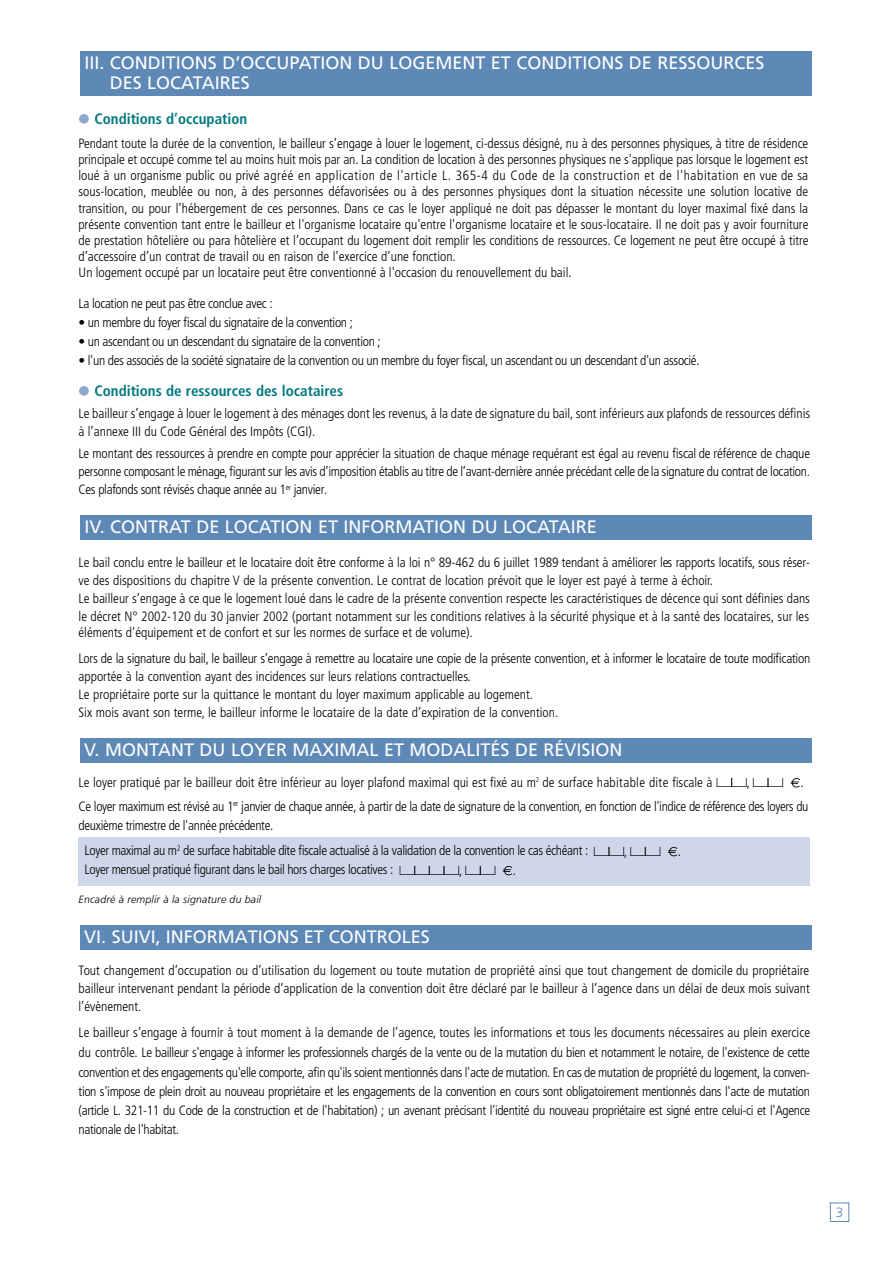
<style>
.page{position:relative;width:893px;height:1263px;background:#fff}
.page>*{position:absolute;margin:0;border:0;box-sizing:border-box;transform-origin:0 0}
.t1{font:18px/19.5px "Frutiger LT Std";color:#fff}
.t2{font:700 condensed 15px "Frutiger LT Std";color:#007981}
.t3{font:300 condensed 13.5px/18px "Frutiger LT Std";letter-spacing:-.005em;color:#000}
.t4{font:300 condensed 13.5px/19.2px "Frutiger LT Std";letter-spacing:-.025em;color:#000}
.t5{font:13.5px "Peignes TYPO";letter-spacing:-.05em;color:#000}
.t6{font:300 13.5px "Frutiger LT Std";color:#5e88b5}
.t7{font:italic 300 10.5px "Frutiger LT Std";letter-spacing:.02em;color:#000}
.s1{font-family:"Peignes TYPO";font-weight:400;font-stretch:normal}
.s2{font-family:"Frutiger LT Std";font-weight:300;font-stretch:condensed}
</style>
<div class="page">
<div style="left:79px;top:838px;width:731px;height:48px;background:#ced7e9"></div>
<div style="left:830px;top:1202px;width:19px;height:20px;border:1px solid #5e88b5"></div>
<div style="left:80px;top:52px;width:731px;height:44px;background:#5e88b5"></div>
<div style="left:80px;top:515px;width:731px;height:24px;background:#5e88b5"></div>
<div style="left:80px;top:738px;width:731px;height:24px;background:#5e88b5"></div>
<svg style="left:790px;top:778px;width:10px;height:9px"></svg>
<div style="left:80px;top:925px;width:731px;height:24px;background:#5e88b5"></div>
<svg style="left:79px;top:114px;width:10px;height:10px"></svg>
<svg style="left:79px;top:386px;width:10px;height:10px"></svg>
<svg style="left:668px;top:847px;width:9px;height:9px"></svg>
<svg style="left:503px;top:866px;width:9px;height:9px"></svg>
<h1 class="t1" style="left:110px;top:53px;width:656px;text-indent:-25px">III. CONDITIONS D’OCCUPATION DU LOGEMENT ET CONDITIONS DE RESSOURCES<br>DES LOCATAIRES</h1>
<p class="t2" style="left:95px;top:109px;width:154px">Conditions d’occupation</p>
<p class="t3" style="left:78px;top:135px;width:731px;line-height:16.2px">Pendant toute la durée de la convention, le bailleur s’engage à louer le logement, ci-dessus désigné, nu à des personnes physiques, à titre de résidence principale et occupé comme tel au moins huit mois par an. La condition de location à des personnes physiques ne s'applique pas lorsque le logement est loué à un organisme public ou privé agréé en application de l'article L. 365-4 du Code de la construction et de l'habitation en vue de sa sous-location, meublée ou non, à des personnes défavorisées ou à des personnes physiques dont la situation nécessite une solution locative de transition, ou pour l’hébergement de ces personnes. Dans ce cas le loyer appliqué ne doit pas dépasser le montant du loyer maximal fixé dans la présente convention tant entre le bailleur et l'organisme locataire qu'entre l'organisme locataire et le sous-locataire. Il ne doit pas y avoir fourniture de prestation hôtelière ou para hôtelière et l’occupant du logement doit remplir les conditions de ressources. Ce logement ne peut être occupé à titre d’accessoire d’un contrat de travail ou en raison de l’exercice d’une fonction.<br>Un logement occupé par un locataire peut être conventionné à l'occasion du renouvellement du bail.</p>
<p class="t4" style="left:79px;top:294px;width:195px">La location ne peut pas être conclue avec :</p>
<p class="t4" style="left:79px;top:313px;width:276px">• un membre du foyer fiscal du signataire de la convention ;</p>
<p class="t4" style="left:79px;top:332px;width:304px">• un ascendant ou un descendant du signataire de la convention ;</p>
<p class="t4" style="left:79px;top:351px;width:622px">• l'un des associés de la société signataire de la convention ou un membre du foyer fiscal, un ascendant ou un descendant d'un associé.</p>
<p class="t2" style="left:95px;top:381px;width:250px">Conditions de ressources des locataires</p>
<p class="t3" style="left:79px;top:404px;width:733px">Le bailleur s’engage à louer le logement à des ménages dont les revenus, à la date de signature du bail, sont inférieurs aux plafonds de ressources définis à l’annexe III du Code Général des Impôts (CGI).</p>
<p class="t3" style="left:79px;top:445px;width:733px;text-align:justify">Le montant des ressources à prendre en compte pour apprécier la situation de chaque ménage requérant est égal au revenu fiscal de référence de chaque personne composant le ménage, figurant sur les avis d’imposition établis au titre de l’avant-dernière année précédant celle de la signature du contrat de location.<br>Ces plafonds sont révisés chaque année au 1<sup>er</sup> janvier.</p>
<h1 class="t1" style="left:84px;top:517px;width:514px">IV. CONTRAT DE LOCATION ET INFORMATION DU LOCATAIRE</h1>
<p class="t3" style="left:79px;top:553px;width:733px">Le bail conclu entre le bailleur et le locataire doit être conforme à la loi n° 89-462 du 6 juillet 1989 tendant à améliorer les rapports locatifs, sous réser&shy;ve des dispositions du chapitre V de la présente convention. Le contrat de location prévoit que le loyer est payé à terme à échoir.<br>Le bailleur s’engage à ce que le logement loué dans le cadre de la présente convention respecte les caractéristiques de décence qui sont définies dans le décret N° 2002-120 du 30 janvier 2002 (portant notamment sur les conditions relatives à la sécurité physique et à la santé des locataires, sur les</p>
<p class="t3" style="left:79px;top:620px;width:733px;line-height:25.8px">éléments d'équipement et de confort et sur les normes de surface et de volume).<br>Lors de la signature du bail, le bailleur s’engage à remettre au locataire une copie de la présente convention, et à informer le locataire de toute modification</p>
<p class="t3" style="left:79px;top:667px;width:481px">apportée à la convention ayant des incidences sur leurs relations contractuelles.<br>Le propriétaire porte sur la quittance le montant du loyer maximum applicable au logement.<br>Six mois avant son terme, le bailleur informe le locataire de la date d’expiration de la convention.</p>
<h1 class="t1" style="left:84px;top:740px;width:540px">V. MONTANT DU LOYER MAXIMAL ET MODALITÉS DE RÉVISION</h1>
<p class="t3" style="left:78px;top:774px;width:706px">Le loyer pratiqué par le bailleur doit être inférieur au loyer plafond maximal qui est fixé au m<sup>2</sup> de surface habitable dite fiscale à <span class="s1">hh</span>, <span class="s1">hh</span></p>
<p class="t3" style="left:800px;top:774px;width:5px">.</p>
<p class="t4" style="left:79px;top:797px;width:731px">Ce loyer maximum est révisé au 1<sup>er</sup> janvier de chaque année, à partir de la date de signature de la convention, en fonction de l'indice de référence des loyers du deuxième trimestre de l'année précédente.</p>
<p class="t4" style="left:85px;top:841px;width:577px">Loyer maximal au m<sup>2</sup> de surface habitable dite fiscale actualisé à la validation de la convention le cas échéant : <span class="s1">hh</span>, <span class="s1">hh<br></span>Loyer mensuel pratiqué figurant dans le bail hors charges locatives :</p>
<p class="t7" style="left:79px;top:893px;width:184px">Encadré à remplir à la signature du bail</p>
<p class="t3" style="left:678px;top:843px;width:5px">.</p>
<p class="t5" style="left:400px;top:863px;width:97px">hhhh<span class="s2">,</span> hh</p>
<p class="t3" style="left:513px;top:862px;width:5px">.</p>
<h1 class="t1" style="left:84px;top:927px;width:347px">VI. SUIVI, INFORMATIONS ET CONTROLES</h1>
<p class="t3" style="left:78px;top:961px;width:733px;text-align:justify">Tout changement d’occupation ou d’utilisation du logement ou toute mutation de propriété ainsi que tout changement de domicile du propriétaire bailleur intervenant pendant la période d’application de la convention doit être déclaré par le bailleur à l’agence dans un délai de deux mois suivant l’évènement.</p>
<p class="t3" style="left:78px;top:1023px;width:733px;line-height:19.4px;text-align:justify">Le bailleur s’engage à fournir à tout moment à la demande de l’agence, toutes les informations et tous les documents nécessaires au plein exercice du contrôle. Le bailleur s'engage à informer les professionnels chargés de la vente ou de la mutation du bien et notamment le notaire, de l'existence de cette convention et des engagements qu'elle comporte, afin qu'ils soient mentionnés dans l'acte de mutation. En cas de mutation de propriété du logement, la conven&shy;tion s'impose de plein droit au nouveau propriétaire et les engagements de la convention en cours sont obligatoirement mentionnés dans l'acte de mutation (article L. 321-11 du Code de la construction et de l'habitation) ; un avenant précisant l'identité du nouveau propriétaire est signé entre celui-ci et l'Agence nationale de l'habitat.</p>
<p class="t6" style="left:836px;top:1205px;width:9px">3</p>
</div>
